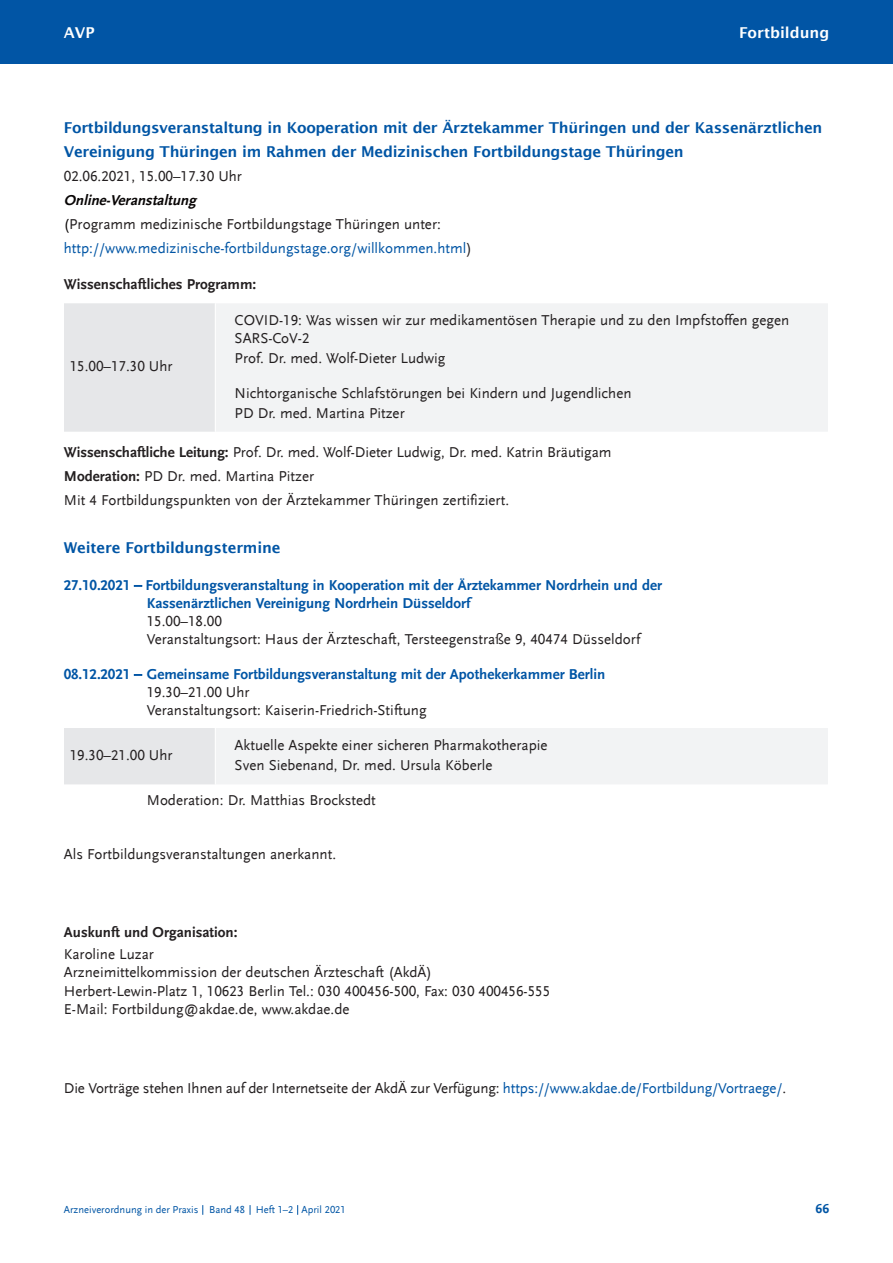
<style>
.page{position:relative;width:893px;height:1263px;background:#fff}
.page>*{position:absolute;margin:0;border:0;box-sizing:border-box;transform-origin:0 0}
.t1{font:15px/24px "Scala Sans LF";color:#231f20}
.t2{font:700 15px/18px "Scala Sans LF";color:#0155a5}
.t3{font:600 15px "Lucida Sans";letter-spacing:-.02em;color:#0155a5}
.t4{font:700 15px "Scala Sans LF";color:#231f20}
.t5{font:600 15px "Lucida Sans";color:#fff}
.t6{font:700 13.5px "Scala Sans LF";color:#0155a5}
.t7{font:10.5px "Scala Sans LF";color:#0155a5}
.s1{font-weight:700;font-style:italic;color:#080505}
.s2{color:#080505}
.s3{color:#0155a5}
.s4{font-weight:700}
.s5{font-weight:400}
.s6{font-weight:400;color:#231f20}
</style>
<div class="page">
<div style="left:0;top:0;width:893px;height:64px;background:#0155a5"></div>
<div style="left:64px;top:303px;width:151px;height:129px;background:#e6e7e9"></div>
<div style="left:216px;top:303px;width:612px;height:129px;background:#f2f3f4"></div>
<div style="left:64px;top:728px;width:151px;height:56px;background:#e6e7e9"></div>
<div style="left:216px;top:728px;width:612px;height:56px;background:#f2f3f4"></div>
<p class="t5" style="left:64px;top:24px;width:32px">AVP</p>
<p class="t5" style="left:739px;top:24px;width:92px">Fortbildung</p>
<p class="t3" style="left:64px;top:119px;width:760px">Fortbildungsveranstaltung in Kooperation mit der Ärztekammer Thüringen und der Kassenärztlichen</p>
<p class="t3" style="left:64px;top:143px;width:621px">Vereinigung Thüringen im Rahmen der Medizinischen Fortbildungstage Thüringen</p>
<p class="t1" style="left:64px;top:164px;width:409px">02.06.2021, 15.00–17.30 Uhr<br><span class="s1">Online-Veranstaltung<br></span><span class="s2">(</span>Programm medizinische Fortbildungstage Thüringen unter: <span class="s3">http://www.medizinische-fortbildungstage.org/willkommen.html</span>)</p>
<p class="t4" style="left:64px;top:276px;width:194px">Wissenschaftliches Programm:</p>
<p class="t1" style="left:235px;top:311px;width:556px;line-height:18px">COVID-19: Was wissen wir zur medikamentösen Therapie und zu den Impfstoffen gegen<br>SARS-CoV-2</p>
<p class="t1" style="left:235px;top:346px;width:212px">Prof. Dr. med. Wolf-Dieter Ludwig</p>
<p class="t1" style="left:235px;top:381px;width:398px">Nichtorganische Schlafstörungen bei Kindern und Jugendlichen</p>
<p class="t1" style="left:235px;top:401px;width:172px">PD Dr. med. Martina Pitzer</p>
<p class="t1" style="left:64px;top:440px;width:549px"><span class="s4">Wissenschaftliche Leitung:</span> Prof. Dr. med. Wolf-Dieter Ludwig, Dr. med. Katrin Bräutigam</p>
<p class="t1" style="left:64px;top:464px;width:252px"><span class="s4">Moderation:</span> PD Dr. med. Martina Pitzer</p>
<p class="t1" style="left:64px;top:488px;width:447px">Mit 4 Fortbildungspunkten von der Ärztekammer Thüringen zertifiziert.</p>
<p class="t1" style="left:70px;top:355px;width:104px">15.00–17.30 Uhr</p>
<p class="t3" style="left:64px;top:539px;width:218px">Weitere Fortbildungstermine</p>
<p class="t2" style="left:147px;top:576px;width:517px;text-indent:-83px">27.10.2021 <span class="s5">–</span> Fortbildungsveranstaltung in Kooperation mit der Ärztekammer Nordrhein und der Kassenärztlichen Vereinigung Nordrhein Düsseldorf<br><span class="s6">15.00–18.00<br>Veranstaltungsort: Haus der Ärzteschaft, Tersteegenstraße 9, 40474 Düsseldorf</span></p>
<p class="t2" style="left:147px;top:665px;width:460px;text-indent:-83px">08.12.2021 <span class="s5">–</span> Gemeinsame Fortbildungsveranstaltung mit der Apothekerkammer Berlin<br><span class="s6">19.30–21.00 Uhr</span></p>
<p class="t1" style="left:147px;top:698px;width:281px">Veranstaltungsort: Kaiserin-Friedrich-Stiftung</p>
<p class="t1" style="left:70px;top:743px;width:104px">19.30–21.00 Uhr</p>
<p class="t1" style="left:235px;top:733px;width:314px">Aktuelle Aspekte einer sicheren Pharmakotherapie</p>
<p class="t1" style="left:235px;top:753px;width:259px">Sven Siebenand, Dr. med. Ursula Köberle</p>
<p class="t1" style="left:147px;top:788px;width:231px">Moderation: Dr. Matthias Brockstedt</p>
<p class="t1" style="left:64px;top:842px;width:274px">Als Fortbildungsveranstaltungen anerkannt.</p>
<p class="t4" style="left:64px;top:924px;width:175px">Auskunft und Organisation:</p>
<p class="t1" style="left:64px;top:943px;width:92px">Karoline Luzar</p>
<p class="t1" style="left:64px;top:961px;width:370px">Arzneimittelkommission der deutschen Ärzteschaft (AkdÄ)</p>
<p class="t1" style="left:64px;top:982px;width:488px;line-height:18px">Herbert-Lewin-Platz 1, 10623 Berlin Tel.: 030 400456-500, Fax: 030 400456-555<br>E-Mail: Fortbildung@akdae.de, www.akdae.de</p>
<p class="t1" style="left:64px;top:1076px;width:724px">Die Vorträge stehen Ihnen auf der Internetseite der AkdÄ zur Verfügung: <span class="s3">https://www.akdae.de/Fortbildung/Vortraege/</span>.</p>
<p class="t7" style="left:64px;top:1204px;width:283px">Arzneiverordnung in der Praxis Band 48 Heft 1–2 April 2021</p>
<p class="t6" style="left:816px;top:1201px;width:15px">66</p>
</div>
